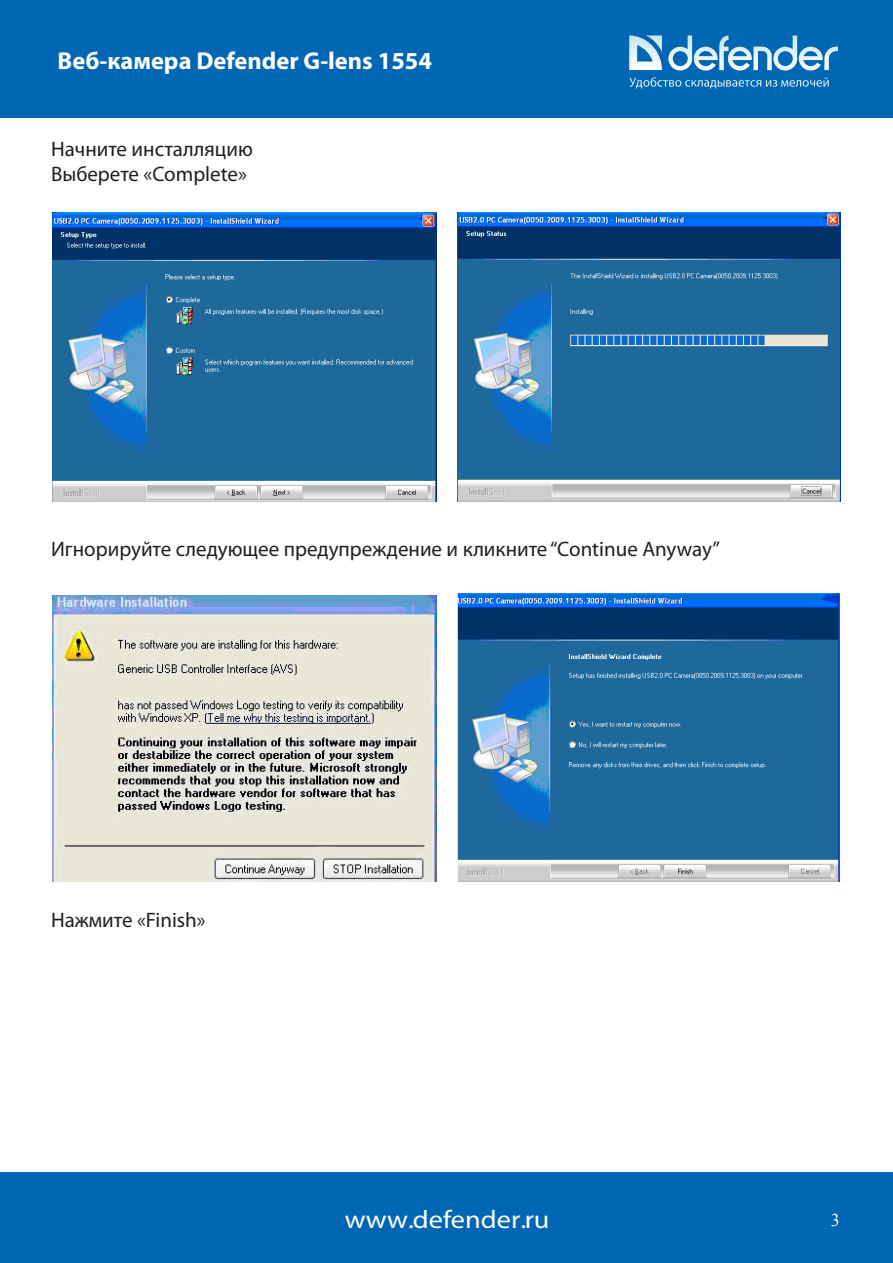
<style>
.page{position:relative;width:893px;height:1263px;background:#fff}
.page>*{position:absolute;margin:0;border:0;box-sizing:border-box;transform-origin:0 0}
.t1{font:25.35px "Myriad Pro";color:#fff;scale:1.12 1}
.t2{font:700 24.45px "Myriad Pro";color:#fff}
.t3{font:21px "Myriad Pro";color:#231f20}
.t4{font:18px "Times New Roman";color:#fff}
</style>
<div class="page">
<div style="left:0;top:0;width:893px;height:118px;background:#0166b3"></div>
<div style="left:0;top:1172px;width:893px;height:91px;background:#0166b3"></div>
<svg style="left:668px;top:35px;width:170px;height:36px"></svg>
<svg style="left:629px;top:35px;width:33px;height:35px"></svg>
<svg style="left:629px;top:77px;width:199px;height:10px"></svg>
<img style="left:457px;top:213px;width:384px;height:288px">
<img style="left:52px;top:213px;width:384px;height:288px">
<img style="left:52px;top:595px;width:384px;height:287px">
<img style="left:457px;top:593px;width:383px;height:289px">
<p class="t2" style="left:58px;top:45px;width:376px">Beб-камера Defender G-lens 1554</p>
<p class="t3" style="left:51px;top:136px;width:203px">Начните инсталляцию</p>
<p class="t3" style="left:51px;top:161px;width:197px">Выберете «Complete»</p>
<p class="t3" style="left:51px;top:536px;width:670px">Игнорируйте следующее предупреждение и кликните “Continue Anyway”</p>
<p class="t3" style="left:51px;top:906px;width:156px">Нажмите «Finish»</p>
<p class="t1" style="left:345px;top:1203px;width:184px">www.defender.ru</p>
<p class="t4" style="left:831px;top:1207px;width:10px">3</p>
</div>
